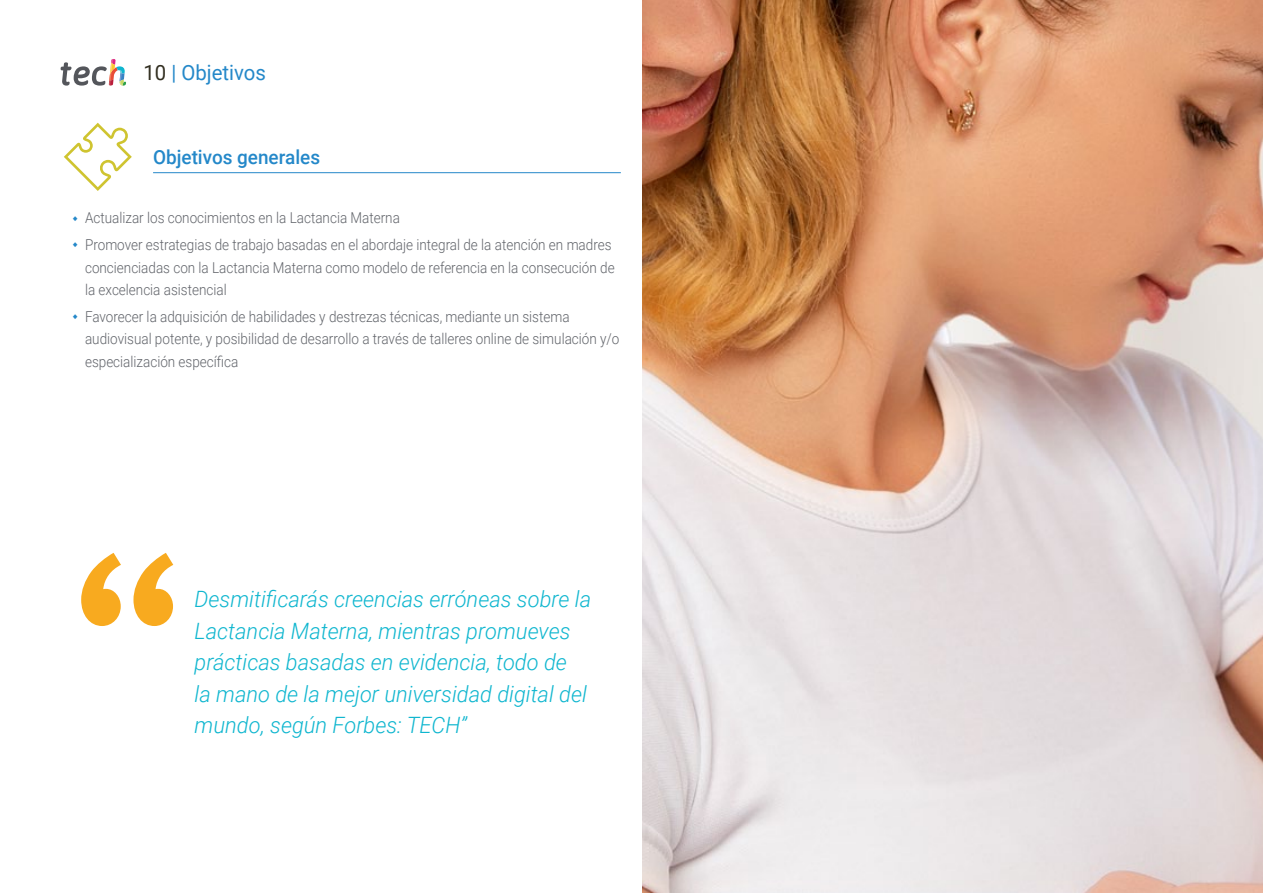
<style>
.page{position:relative;width:1263px;height:893px;background:#fff}
.page>*{position:absolute;margin:0;border:0;box-sizing:border-box;transform-origin:0 0}
.t1{font:italic 300 22.5px/31.5px "Roboto";color:#0fb6cf}
.t2{font:21px "Roboto";color:#2488c9}
.t3{font:500 19.5px "Roboto";color:#2488c9}
.t4{font:300 15px/22.5px "Roboto";color:#61646a;scale:.9 1}
.s1{color:#312e20}
</style>
<div class="page">
<hr style="left:153px;top:172px;width:468px;height:1px;background:#2488c9">
<svg style="left:64px;top:123px;width:68px;height:68px"></svg>
<img style="left:642px;top:0;width:621px;height:893px">
<svg style="left:81px;top:553px;width:92px;height:73px"></svg>
<svg style="left:61px;top:59px;width:65px;height:27px"></svg>
<h2 class="t2" style="left:144px;top:57px;width:124px"><span class="s1">10</span> | Objetivos</h2>
<h3 class="t3" style="left:153px;top:144px;width:169px">Objetivos generales</h3>
<p class="t4" style="left:85px;top:204px;width:586px;line-height:26.7px">Actualizar los conocimientos en la Lactancia Materna<br>Promover estrategias de trabajo basadas en el abordaje integral de la atención en madres</p>
<p class="t4" style="left:85px;top:255px;width:590px">concienciadas con la Lactancia Materna como modelo de referencia en la consecución de la excelencia asistencial</p>
<p class="t4" style="left:85px;top:305px;width:595px">Favorecer la adquisición de habilidades y destrezas técnicas, mediante un sistema audiovisual potente, y posibilidad de desarrollo a través de talleres online de simulación y/o especialización específica</p>
<h1 class="t1" style="left:195px;top:583px;width:398px">Desmitificarás creencias erróneas sobre la Lactancia Materna, mientras promueves prácticas basadas en evidencia, todo de<br>la mano de la mejor universidad digital del mundo, según Forbes: TECH”</h1>
</div>
